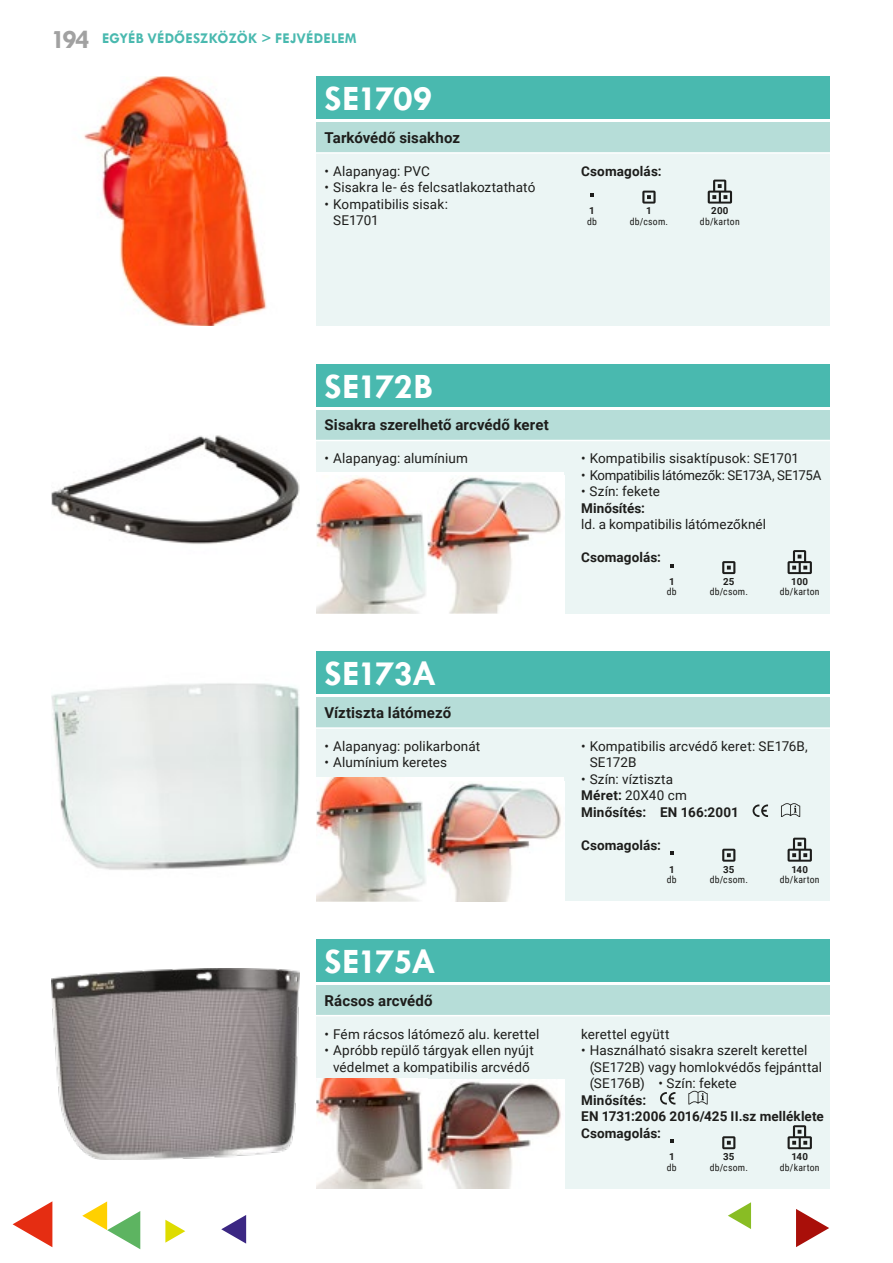
<style>
.page{position:relative;width:893px;height:1263px;background:#fff}
.page>*{position:absolute;margin:0;border:0;box-sizing:border-box;transform-origin:0 0}
.t1{font:700 36px "Tw Cen";letter-spacing:-.025em;color:#fff}
.t2{font:700 15px "Roboto";letter-spacing:.005em;color:#1d1d1b}
.t3{font:700 15px "Tw Cen";letter-spacing:.01em;color:#49b9af}
.t4{font:13.5px/16.5px "Roboto";letter-spacing:.01em;color:#1d1d1b}
.t5{font:700 13.5px/16.5px "Roboto";letter-spacing:.005em;color:#1d1d1b}
.t6{font:13.5px "Roboto";letter-spacing:-.02em;color:#1d1d1b}
.t7{font:9.75px "Roboto Condensed";letter-spacing:.025em;color:#1d1d1b}
.t8{font:700 9.75px "Roboto";letter-spacing:.015em;color:#1d1d1b}
.s1{font-size:27px;color:#a1a1a1}
.s2{font-weight:400}
</style>
<div class="page">
<svg style="left:13px;top:1201px;width:39px;height:46px"></svg>
<svg style="left:796px;top:1209px;width:33px;height:38px"></svg>
<svg style="left:82px;top:1201px;width:58px;height:48px"></svg>
<svg style="left:221px;top:1215px;width:25px;height:28px"></svg>
<svg style="left:165px;top:1220px;width:20px;height:23px"></svg>
<svg style="left:728px;top:1202px;width:23px;height:27px"></svg>
<img style="left:84px;top:77px;width:183px;height:249px">
<img style="left:51px;top:435px;width:248px;height:109px">
<img style="left:51px;top:683px;width:248px;height:187px">
<img style="left:51px;top:968px;width:248px;height:191px">
<div style="left:316px;top:77px;width:513px;height:42px;background:#49b9af"></div>
<div style="left:316px;top:364px;width:513px;height:43px;background:#49b9af"></div>
<div style="left:316px;top:652px;width:513px;height:42px;background:#49b9af"></div>
<div style="left:316px;top:939px;width:513px;height:43px;background:#49b9af"></div>
<div style="left:316px;top:126px;width:513px;height:200px;background:#ebf5f4"></div>
<div style="left:316px;top:122px;width:513px;height:31px;background:#b6ddd8"></div>
<hr style="left:308px;top:152px;width:530px;height:2px;background:#fff">
<svg style="left:590px;top:193px;width:4px;height:4px"></svg>
<svg style="left:642px;top:191px;width:14px;height:13px"></svg>
<svg style="left:708px;top:180px;width:24px;height:24px"></svg>
<div style="left:316px;top:414px;width:513px;height:199px;background:#ebf5f4"></div>
<div style="left:316px;top:410px;width:513px;height:30px;background:#b6ddd8"></div>
<hr style="left:308px;top:440px;width:530px;height:1px;background:#fff">
<svg style="left:670px;top:564px;width:4px;height:4px"></svg>
<svg style="left:722px;top:561px;width:13px;height:13px"></svg>
<svg style="left:788px;top:550px;width:24px;height:24px"></svg>
<div style="left:316px;top:701px;width:513px;height:200px;background:#ebf5f4"></div>
<div style="left:316px;top:697px;width:513px;height:31px;background:#b6ddd8"></div>
<hr style="left:308px;top:727px;width:530px;height:2px;background:#fff">
<svg style="left:753px;top:804px;width:15px;height:13px"></svg>
<svg style="left:781px;top:803px;width:19px;height:14px"></svg>
<svg style="left:670px;top:851px;width:4px;height:4px"></svg>
<svg style="left:722px;top:849px;width:13px;height:13px"></svg>
<svg style="left:788px;top:838px;width:24px;height:24px"></svg>
<div style="left:316px;top:989px;width:513px;height:199px;background:#ebf5f4"></div>
<div style="left:316px;top:985px;width:513px;height:31px;background:#b6ddd8"></div>
<hr style="left:308px;top:1015px;width:530px;height:1px;background:#fff">
<svg style="left:660px;top:1092px;width:15px;height:12px"></svg>
<svg style="left:688px;top:1091px;width:20px;height:13px"></svg>
<svg style="left:670px;top:1139px;width:4px;height:4px"></svg>
<svg style="left:722px;top:1136px;width:13px;height:13px"></svg>
<svg style="left:788px;top:1125px;width:24px;height:24px"></svg>
<img style="left:316px;top:778px;width:111px;height:123px">
<div style="left:316px;top:472px;width:111px;height:141px;background:#fff"></div>
<img style="left:316px;top:476px;width:110px;height:137px">
<img style="left:316px;top:1078px;width:248px;height:110px">
<div style="left:427px;top:778px;width:137px;height:123px;background:#fff"></div>
<img style="left:427px;top:783px;width:134px;height:118px">
<img style="left:427px;top:472px;width:137px;height:141px">
<p class="t3" style="left:51px;top:30px;width:307px"><span class="s1">194</span> EGYÉB VÉDŐESZKÖZÖK &gt; FEJVÉDELEM</p>
<h1 class="t1" style="left:325px;top:77px;width:109px">SE1709</h1>
<p class="t2" style="left:325px;top:127px;width:137px">Tarkóvédő sisakhoz</p>
<p class="t4" style="left:325px;top:162px;width:107px">• Alapanyag: PVC</p>
<p class="t4" style="left:325px;top:179px;width:212px">• Sisakra le- és felcsatlakoztatható</p>
<p class="t4" style="left:333px;top:195px;width:116px;text-indent:-9px">• Kompatibilis sisak:<br>SE1701</p>
<p class="t5" style="left:581px;top:162px;width:82px">Csomagolás:</p>
<p class="t8" style="left:589px;top:204px;width:7px">1</p>
<p class="t8" style="left:646px;top:204px;width:7px">1</p>
<p class="t8" style="left:711px;top:204px;width:19px">200</p>
<p class="t7" style="left:587px;top:215px;width:11px">db</p>
<p class="t7" style="left:630px;top:215px;width:40px">db/csom.</p>
<p class="t7" style="left:700px;top:215px;width:41px">db/karton</p>
<h1 class="t1" style="left:325px;top:365px;width:109px">SE172B</h1>
<p class="t2" style="left:325px;top:415px;width:226px">Sisakra szerelhető arcvédő keret</p>
<p class="t4" style="left:325px;top:450px;width:145px">• Alapanyag: alumínium</p>
<p class="t4" style="left:581px;top:450px;width:220px">• Kompatibilis sisaktípusok: SE1701</p>
<p class="t6" style="left:581px;top:466px;width:242px">• Kompatibilis látómezők: SE173A, SE175A</p>
<p class="t4" style="left:581px;top:483px;width:80px">• Szín: fekete</p>
<p class="t5" style="left:581px;top:499px;width:65px">Minősítés:</p>
<p class="t4" style="left:581px;top:516px;width:186px">ld. a kompatibilis látómezőknél</p>
<p class="t5" style="left:581px;top:549px;width:81px">Csomagolás:</p>
<p class="t8" style="left:669px;top:575px;width:7px">1</p>
<p class="t8" style="left:723px;top:575px;width:13px">25</p>
<p class="t8" style="left:791px;top:575px;width:18px">100</p>
<p class="t7" style="left:667px;top:585px;width:11px">db</p>
<p class="t7" style="left:710px;top:585px;width:40px">db/csom.</p>
<p class="t7" style="left:780px;top:585px;width:41px">db/karton</p>
<h1 class="t1" style="left:325px;top:652px;width:114px">SE173A</h1>
<p class="t2" style="left:325px;top:702px;width:128px">Víztiszta látómező</p>
<p class="t4" style="left:325px;top:737px;width:157px">• Alapanyag: polikarbonát</p>
<p class="t4" style="left:325px;top:754px;width:124px">• Alumínium keretes</p>
<h1 class="t1" style="left:325px;top:940px;width:113px">SE175A</h1>
<p class="t2" style="left:325px;top:990px;width:110px">Rácsos arcvédő</p>
<p class="t4" style="left:325px;top:1025px;width:216px">• Fém rácsos látómező alu. kerettel</p>
<p class="t4" style="left:325px;top:1041px;width:211px;text-align:center">• Apróbb repülő tárgyak ellen nyújt védelmet a kompatibilis arcvédő</p>
<p class="t4" style="left:590px;top:737px;width:220px;text-indent:-9px">• Kompatibilis arcvédő keret: SE176B,<br>SE172B</p>
<p class="t5" style="left:581px;top:770px;width:159px"><span class="s2">• Szín: víztiszta<br></span>Méret: <span class="s2">20X40 cm<br></span>Minősítés: EN 166:2001</p>
<p class="t5" style="left:581px;top:836px;width:81px">Csomagolás:</p>
<p class="t8" style="left:669px;top:862px;width:7px">1</p>
<p class="t8" style="left:723px;top:862px;width:13px">35</p>
<p class="t8" style="left:791px;top:862px;width:18px">140</p>
<p class="t7" style="left:667px;top:873px;width:11px">db</p>
<p class="t7" style="left:710px;top:873px;width:40px">db/csom.</p>
<p class="t7" style="left:780px;top:873px;width:41px">db/karton</p>
<p class="t4" style="left:581px;top:1025px;width:90px">kerettel együtt</p>
<p class="t4" style="left:590px;top:1041px;width:234px;text-indent:-9px">• Használható sisakra szerelt kerettel (SE172B) vagy homlokvédős fejpánttal (SE176B) • Szín: fekete</p>
<p class="t5" style="left:581px;top:1091px;width:244px">Minősítés:<br>EN 1731:2006 2016/425 II.sz melléklete<br>Csomagolás:</p>
<p class="t8" style="left:669px;top:1150px;width:7px">1</p>
<p class="t8" style="left:723px;top:1150px;width:13px">35</p>
<p class="t8" style="left:791px;top:1150px;width:18px">140</p>
<p class="t7" style="left:667px;top:1160px;width:11px">db</p>
<p class="t7" style="left:710px;top:1160px;width:40px">db/csom.</p>
<p class="t7" style="left:780px;top:1160px;width:41px">db/karton</p>
</div>
